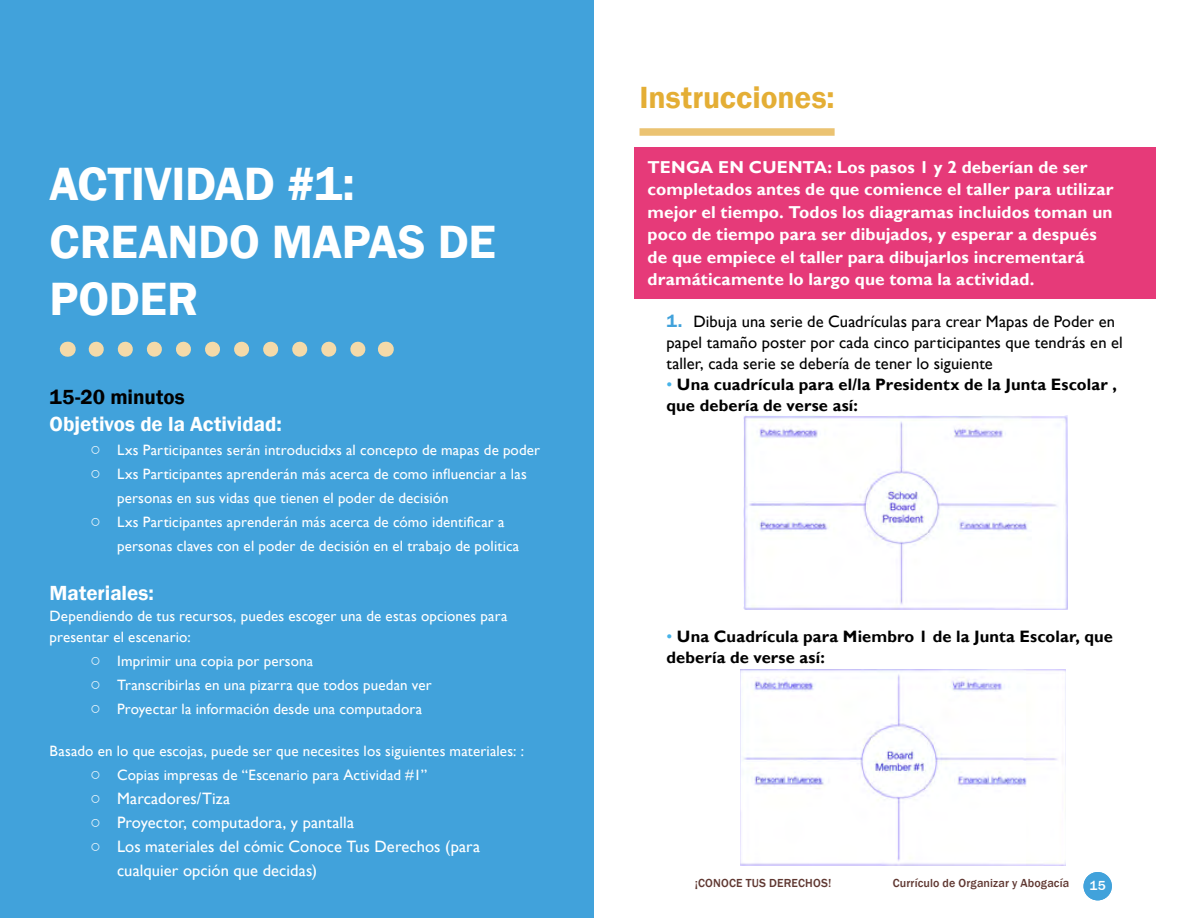
<style>
.page{position:relative;width:1188px;height:918px;background:#fff}
.page>*{position:absolute;margin:0;border:0;box-sizing:border-box;transform-origin:0 0}
.t1{font:600 48px/57.6px "Franklin Gothic";letter-spacing:-.005em;color:#fff}
.t2{font:600 31.5px "Franklin Gothic";color:#e4ae35}
.t3{font:600 21px "Franklin Gothic";color:#fff}
.t4{font:600 21px "Franklin Gothic";color:#000}
.t5{font:700 17.25px/22.5px "Gill Sans";letter-spacing:.005em;color:#fff}
.t6{font:16.5px/21px "Gill Sans";letter-spacing:.005em;color:#000}
.t7{font:700 16.5px/21px "Gill Sans";letter-spacing:.01em;color:#000}
.t8{font:16.5px/24px "Gill Sans";letter-spacing:.005em;color:#fff}
.t9{font:15px/24px "Gill Sans";letter-spacing:.01em;color:#fff}
.t10{font:500 13.5px "Franklin Gothic";color:#fff}
.t11{font:500 12px "Franklin Gothic";letter-spacing:.015em;color:#603832}
.s1{font-family:"Franklin Gothic";font-weight:600;font-stretch:condensed;font-size:18px}
.s2{font-family:"Franklin Gothic";font-weight:600;font-size:18px;color:#41a2db}
.s3{font-weight:400;color:#47b3e8}
</style>
<div class="page">
<div style="left:1084px;top:872px;width:28px;height:28px;background:#41a2db;border-radius:50%"></div>
<div style="left:0;top:0;width:594px;height:918px;background:#41a2db"></div>
<svg style="left:96px;top:342px;width:270px;height:15px"></svg>
<svg style="left:67px;top:342px;width:1px;height:15px"></svg>
<svg style="left:385px;top:342px;width:1px;height:15px"></svg>
<div style="left:640px;top:128px;width:195px;height:8px;background:#ebc372"></div>
<div style="left:634px;top:147px;width:522px;height:152px;background:#e63a79"></div>
<img style="left:743px;top:416px;width:325px;height:194px">
<img style="left:741px;top:670px;width:324px;height:195px">
<h1 class="t1" style="left:50px;top:156px;width:448px">ACTIVIDAD #1:<br>CREANDO MAPAS DE<br>PODER</h1>
<h3 class="t4" style="left:50px;top:384px;width:137px">15-20 minutos</h3>
<h3 class="t3" style="left:50px;top:411px;width:234px">Objetivos de la Actividad:</h3>
<p class="t9" style="left:90px;top:438px;width:452px"><span class="s1">○</span> Lxs Participantes serán introducidxs al concepto de mapas de poder</p>
<p class="t9" style="left:117px;top:462px;width:411px;text-indent:-27px"><span class="s1">○</span> Lxs Participantes aprenderán más acerca de como influenciar a las personas en sus vidas que tienen el poder de decisión</p>
<p class="t9" style="left:117px;top:510px;width:404px;text-indent:-27px"><span class="s1">○</span> Lxs Participantes aprenderán más acerca de cómo identificar a personas claves con el poder de decisión en el trabajo de politica</p>
<h3 class="t3" style="left:50px;top:580px;width:106px">Materiales:</h3>
<p class="t9" style="left:50px;top:605px;width:459px;line-height:21px">Dependiendo de tus recursos, puedes escoger una de estas opciones para presentar el escenario:</p>
<p class="t9" style="left:90px;top:649px;width:225px"><span class="s1">○</span> Imprimir una copia por persona</p>
<p class="t9" style="left:90px;top:673px;width:343px"><span class="s1">○</span> Transcribirlas en una pizarra que todos puedan ver</p>
<p class="t9" style="left:90px;top:697px;width:334px"><span class="s1">○</span> Proyectar la información desde una computadora</p>
<p class="t9" style="left:50px;top:739px;width:476px">Basado en lo que escojas, puede ser que necesites los siguientes materiales: :</p>
<p class="t9" style="left:90px;top:763px;width:338px"><span class="s1">○</span> Copias impresas de “Escenario para Actividad #1”</p>
<p class="t8" style="left:90px;top:786px;width:142px"><span class="s1">○</span> Marcadores/Tiza</p>
<p class="t8" style="left:90px;top:810px;width:266px"><span class="s1">○</span> Proyector, computadora, y pantalla</p>
<p class="t8" style="left:117px;top:834px;width:365px;text-indent:-27px"><span class="s1">○</span> Los materiales del cómic Conoce Tus Derechos (para cualquier opción que decidas)</p>
<h2 class="t2" style="left:640px;top:78px;width:197px">Instrucciones:</h2>
<p class="t5" style="left:648px;top:156px;width:468px">TENGA EN CUENTA: Los pasos 1 y 2 deberían de ser completados antes de que comience el taller para utilizar mejor el tiempo. Todos los diagramas incluidos toman un poco de tiempo para ser dibujados, y esperar a después de que empiece el taller para dibujarlos incrementará dramáticamente lo largo que toma la actividad.</p>
<p class="t6" style="left:667px;top:311px;width:458px"><span class="s2">1.</span> Dibuja una serie de Cuadrículas para crear Mapas de Poder en papel tamaño poster por cada cinco participantes que tendrás en el taller, cada serie se debería de tener lo siguiente</p>
<p class="t7" style="left:667px;top:374px;width:452px"><span class="s3">•</span> Una cuadrícula para el/la Presidentx de la Junta Escolar , que debería de verse así:</p>
<p class="t7" style="left:667px;top:626px;width:448px"><span class="s3">•</span> Una Cuadrícula para Miembro 1 de la Junta Escolar, que debería de verse así:</p>
<p class="t11" style="left:695px;top:875px;width:138px">¡CONOCE TUS DERECHOS!</p>
<p class="t11" style="left:893px;top:875px;width:178px">Currículo de Organizar y Abogacía</p>
<p class="t10" style="left:1090px;top:877px;width:18px">15</p>
</div>
